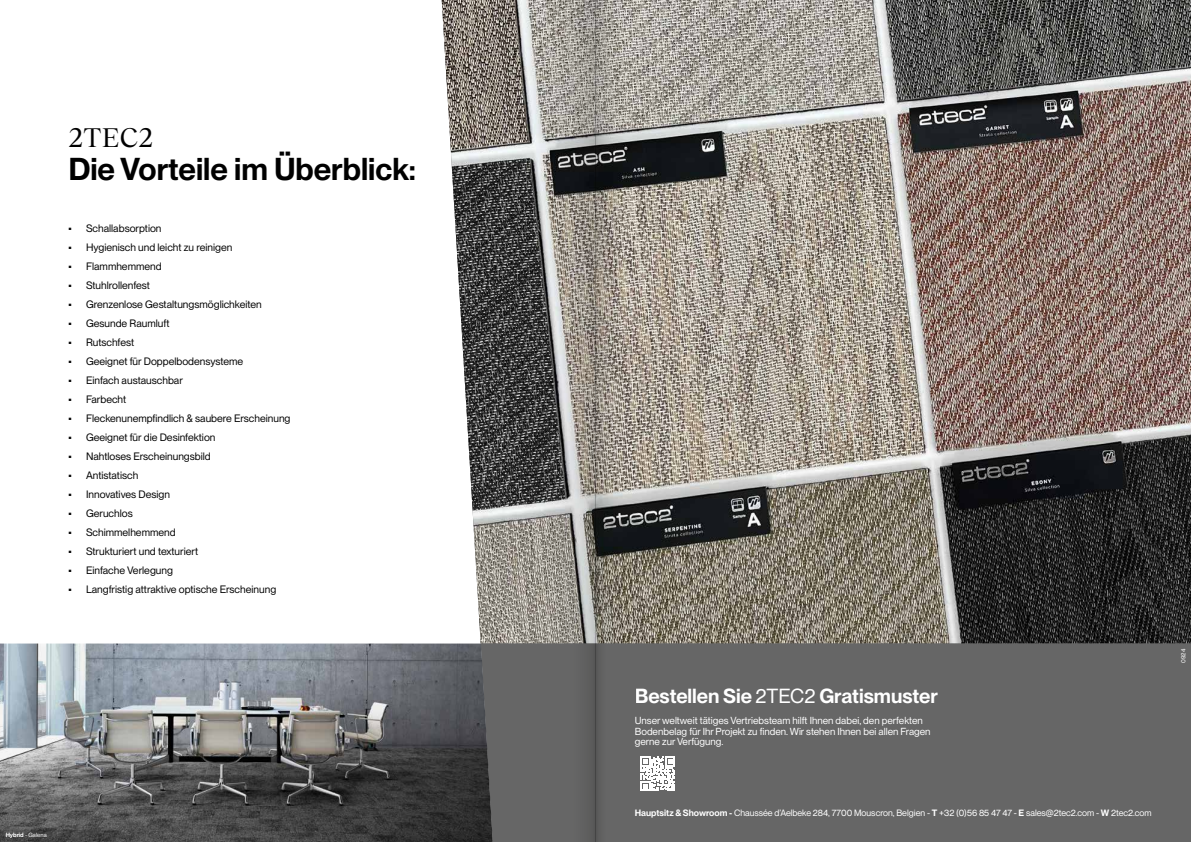
<style>
.page{position:relative;width:1191px;height:842px;background:#fff}
.page>*{position:absolute;margin:0;border:0;box-sizing:border-box;transform-origin:0 0}
.t1{font:600 31px "PP Neue Montreal";color:#000}
.t2{font:28px "Reckless Neue TRIAL";color:#000}
.t3{font:600 20px "PP Neue Montreal";color:#fff}
.t4{font:10.5px "PP Neue Montreal";color:#000}
.t5{font:10px/10.5px "PP Neue Montreal";color:#fff}
.t6{font:9px "Neue Montreal";color:#fff}
.t7{font:6px "PP Neue Montreal";color:#fff}
.t8{font:6px "Neue Montreal";color:#fff}
.s1{font-weight:600}
.s2{font-weight:400}
.s3{font-family:"PP Neue Montreal";font-weight:600}
</style>
<div class="page">
<div style="left:493px;top:643px;width:698px;height:199px;background:#666"></div>
<img style="left:442px;top:0;width:749px;height:643px">
<img style="left:0;top:643px;width:493px;height:199px">
<svg style="left:640px;top:757px;width:35px;height:34px"></svg>
<svg style="left:507px;top:0;width:88px;height:842px"></svg>
<svg style="left:595px;top:0;width:40px;height:842px"></svg>
<h2 class="t2" style="left:68px;top:117px;width:86px">2TEC2</h2>
<h1 class="t1" style="left:68px;top:150px;width:349px">Die Vorteile im Überblick:</h1>
<p class="t4" style="left:68px;top:222px;width:95px">• Schallabsorption</p>
<p class="t4" style="left:68px;top:241px;width:166px">• Hygienisch und leicht zu reinigen</p>
<p class="t4" style="left:68px;top:260px;width:95px">• Flammhemmend</p>
<p class="t4" style="left:68px;top:279px;width:83px">• Stuhlrollenfest</p>
<p class="t4" style="left:68px;top:298px;width:195px">• Grenzenlose Gestaltungsmöglichkeiten</p>
<p class="t4" style="left:68px;top:317px;width:103px">• Gesunde Raumluft</p>
<p class="t4" style="left:68px;top:336px;width:68px">• Rutschfest</p>
<p class="t4" style="left:68px;top:355px;width:177px">• Geeignet für Doppelbodensysteme</p>
<p class="t4" style="left:68px;top:374px;width:116px">• Einfach austauschbar</p>
<p class="t4" style="left:68px;top:393px;width:60px">• Farbecht</p>
<p class="t4" style="left:68px;top:412px;width:224px">• Fleckenunempfindlich &amp; saubere Erscheinung</p>
<p class="t4" style="left:68px;top:431px;width:149px">• Geeignet für die Desinfektion</p>
<p class="t4" style="left:68px;top:450px;width:144px">• Nahtloses Erscheinungsbild</p>
<p class="t4" style="left:68px;top:469px;width:72px">• Antistatisch</p>
<p class="t4" style="left:68px;top:488px;width:104px">• Innovatives Design</p>
<p class="t4" style="left:68px;top:507px;width:66px">• Geruchlos</p>
<p class="t4" style="left:68px;top:526px;width:109px">• Schimmelhemmend</p>
<p class="t4" style="left:68px;top:545px;width:132px">• Strukturiert und texturiert</p>
<p class="t4" style="left:68px;top:564px;width:106px">• Einfache Verlegung</p>
<p class="t4" style="left:68px;top:583px;width:210px">• Langfristig attraktive optische Erscheinung</p>
<p class="t7" style="left:6px;top:831px;width:43px"><span class="s1">Hybrid</span> - Galena</p>
<h3 class="t3" style="left:635px;top:684px;width:304px">Bestellen Sie <span class="s2">2TEC2</span> Gratismuster</h3>
<p class="t5" style="left:635px;top:715px;width:297px">Unser weltweit tätiges Vertriebsteam hilft Ihnen dabei, den perfekten<br>Bodenbelag für Ihr Projekt zu finden. Wir stehen Ihnen bei allen Fragen gerne zur Verfügung.</p>
<p class="t6" style="left:635px;top:807px;width:518px"><span class="s3">Hauptsitz &amp; Showroom -</span> Chaussée d’Aelbeke 284, 7700 Mouscron, Belgien - <span class="s3">T</span> +32 (0)56 85 47 47 - <span class="s3">E</span> sales@2tec2.com - <span class="s3">W</span> 2tec2.com</p>
<p class="t8" style="left:1179px;top:663px;width:15px;rotate:-90deg">0924</p>
</div>
